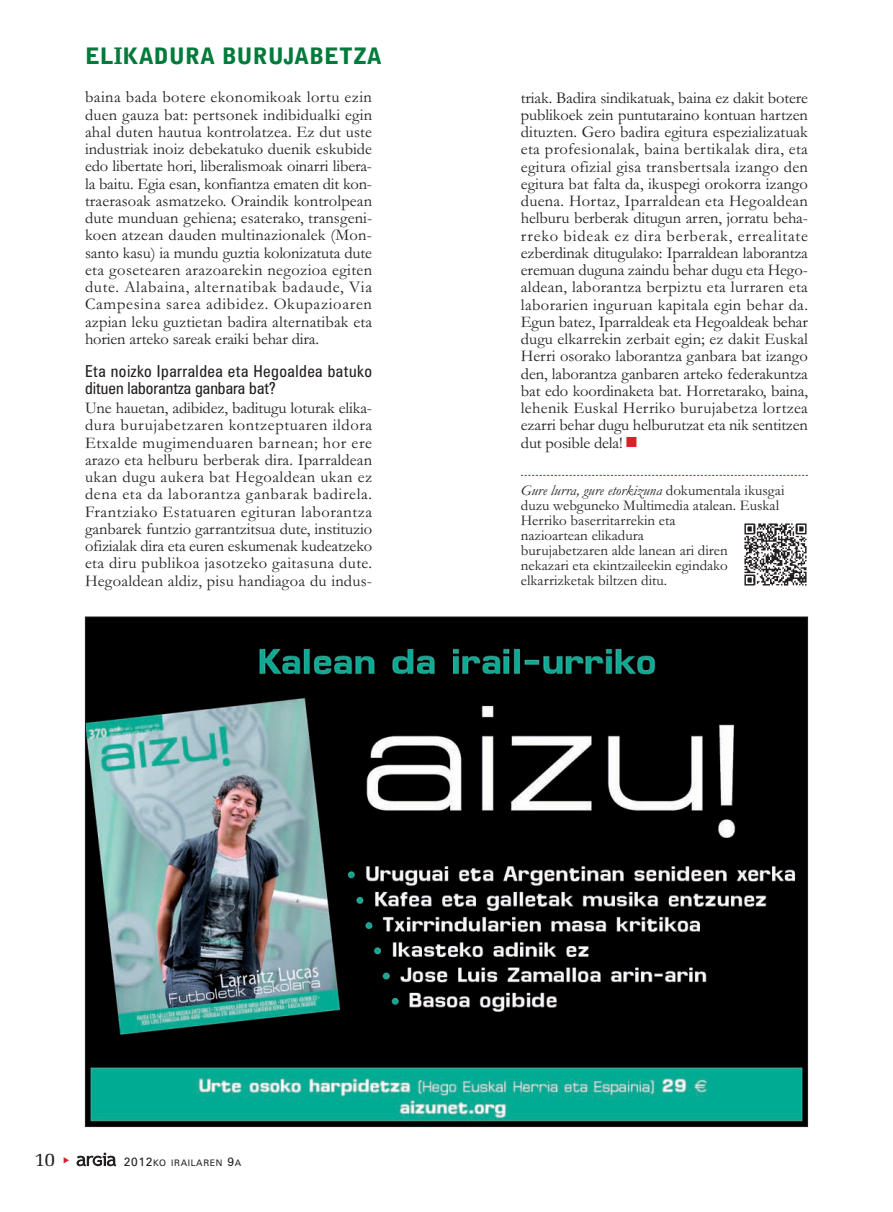
<style>
.page{position:relative;width:893px;height:1212px;background:#fff}
.page>*{position:absolute;margin:0;border:0;box-sizing:border-box;transform-origin:0 0}
.t1{font:900 22.5px "Bell Gothic Std";color:#007b3b}
.t2{font:19.5px "Memoir";color:#231f20}
.t3{font:16.5px/17.2px "Garamond";letter-spacing:-.01em;color:#231f20;text-align:justify}
.t4{font:condensed 16.5px/17.2px "Zurich BT";letter-spacing:.03em;color:#231f20}
.t5{font:15px/15px "Garamond";color:#231f20}
.t6{font:9px "Zurich BT";letter-spacing:.075em;color:#231f20}
.s1{color:#da2128}
.s2{font-style:italic}
.s3{font-size:12px}
</style>
<div class="page">
<svg style="left:77px;top:1152px;width:39px;height:14px"></svg>
<img style="left:87px;top:619px;width:719px;height:506px">
<img style="left:744px;top:523px;width:63px;height:63px">
<svg style="left:521px;top:475px;width:287px;height:1px"></svg>
<h1 class="t1" style="left:85px;top:47px;width:298px">ELIKADURA BURUJABETZA</h1>
<p class="t3" style="left:85px;top:90px;width:289px">baina bada botere ekonomikoak lortu ezin duen gauza bat: pertsonek indibidualki egin ahal duten hautua kontrolatzea. Ez dut uste industriak inoiz debekatuko duenik eskubide edo libertate hori, liberalismoak oinarri libera&shy;la baitu. Egia esan, konfiantza ematen dit kon&shy;traerasoak asmatzeko. Oraindik kontrolpean dute munduan gehiena; esaterako, transgeni&shy;koen atzean dauden multinazionalek (Mon&shy;santo kasu) ia mundu guztia kolonizatuta dute eta gosetearen arazoarekin negozioa egiten dute. Alabaina, alternatibak badaude, Via Campesina sarea adibidez. Okupazioaren azpian leku guztietan badira alternatibak eta horien arteko sareak eraiki behar dira.</p>
<p class="t4" style="left:85px;top:364px;width:288px">Eta noizko Iparraldea eta Hegoaldea batuko dituen laborantza ganbara bat?</p>
<p class="t3" style="left:85px;top:401px;width:289px">Une hauetan, adibidez, baditugu loturak elika&shy;dura burujabetzaren kontzeptuaren ildora Etxalde mugimenduaren barnean; hor ere arazo eta helburu berberak dira. Iparraldean ukan dugu aukera bat Hegoaldean ukan ez dena eta da laborantza ganbarak badirela.<br>Frantziako Estatuaren egituran laborantza ganbarek funtzio garrantzitsua dute, instituzio ofizialak dira eta euren eskumenak kudeatzeko eta diru publikoa jasotzeko gaitasuna dute.<br>Hegoaldean aldiz, pisu handiagoa du indus-</p>
<p class="t3" style="left:521px;top:91px;width:289px">triak. Badira sindikatuak, baina ez dakit botere publikoek zein puntutaraino kontuan hartzen dituzten. Gero badira egitura espezializatuak eta profesionalak, baina bertikalak dira, eta egitura ofizial gisa transbertsala izango den egitura bat falta da, ikuspegi orokorra izango duena. Hortaz, Iparraldean eta Hegoaldean helburu berberak ditugun arren, jorratu beha&shy;rreko bideak ez dira berberak, errealitate ezberdinak ditugulako: Iparraldean laborantza eremuan duguna zaindu behar dugu eta Hego&shy;aldean, laborantza berpiztu eta lurraren eta laborarien inguruan kapitala egin behar da.<br>Egun batez, Iparraldeak eta Hegoaldeak behar dugu elkarrekin zerbait egin; ez dakit Euskal Herri osorako laborantza ganbara bat izango den, laborantza ganbaren arteko federakuntza bat edo koordinaketa bat. Horretarako, baina, lehenik Euskal Herriko burujabetza lortzea ezarri behar dugu helburutzat eta nik sentitzen dut posible dela! <span class="s1">■</span></p>
<p class="t5" style="left:521px;top:484px;width:265px"><span class="s2">Gure lurra, gure etorkizuna</span> dokumentala ikusgai duzu webguneko Multimedia atalean. Euskal Herriko baserritarrekin eta<br>nazioartean elikadura<br>burujabetzaren alde lanean ari diren<br>nekazari eta ekintzaileekin egindako elkarrizketak biltzen ditu.</p>
<p class="t2" style="left:35px;top:1147px;width:22px">10</p>
<p class="t6" style="left:124px;top:1160px;width:119px"><span class="s3">2012</span>KO IRAILAREN <span class="s3">9</span>A</p>
</div>
